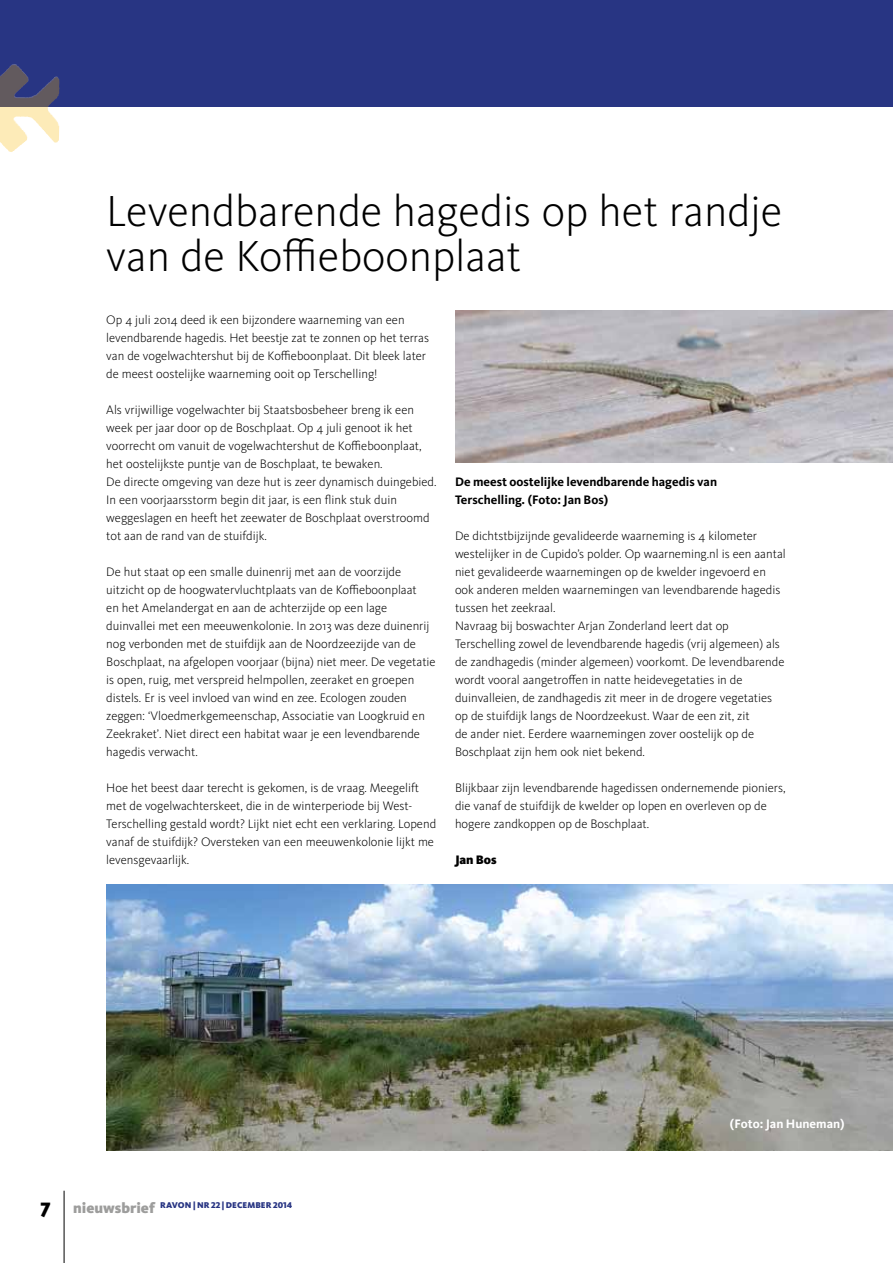
<style>
.page{position:relative;width:893px;height:1263px;background:#fff}
.page>*{position:absolute;margin:0;border:0;box-sizing:border-box;transform-origin:0 0}
.t1{font:300 45px/45px "Kievit OT";color:#000}
.t2{font:300 12.75px/18px "Kievit OT";color:#000}
.t3{font:700 12.75px/18px "Kievit OT";color:#000}
.t4{font:700 12.75px "Kievit OT";color:#fff}
.t5{font:900 12.75px "Kievit OT";color:#000}
.t6{font:900 8.7px "Kievit OT";letter-spacing:.01em;color:#283583}
.s1{font-size:21px;color:#000}
.s2{font-size:15px;color:#9d9d9c}
</style>
<div class="page">
<hr style="left:64px;top:1191px;width:1px;height:72px;background:#000">
<div style="left:0;top:0;width:893px;height:107px;background:#283583"></div>
<img style="left:0;top:64px;width:59px;height:88px">
<img style="left:455px;top:310px;width:438px;height:152px">
<img style="left:106px;top:884px;width:787px;height:267px">
<h1 class="t1" style="left:106px;top:188px;width:677px">Levendbarende hagedis op het randje van de Koffieboonplaat</h1>
<p class="t2" style="left:106px;top:311px;width:324px">Op 4 juli 2014 deed ik een bijzondere waarneming van een levendbarende hagedis. Het beestje zat te zonnen op het terras van de vogelwachtershut bij de Koffieboonplaat. Dit bleek later de meest oostelijke waarneming ooit op Terschelling!</p>
<p class="t2" style="left:106px;top:401px;width:332px">Als vrijwillige vogelwachter bij Staatsbosbeheer breng ik een week per jaar door op de Boschplaat. Op 4 juli genoot ik het voorrecht om vanuit de vogelwachtershut de Koffieboonplaat, het oostelijkste puntje van de Boschplaat, te bewaken.<br>De directe omgeving van deze hut is zeer dynamisch duingebied.<br>In een voorjaarsstorm begin dit jaar, is een flink stuk duin weggeslagen en heeft het zeewater de Boschplaat overstroomd tot aan de rand van de stuifdijk.</p>
<p class="t2" style="left:106px;top:563px;width:331px">De hut staat op een smalle duinenrij met aan de voorzijde uitzicht op de hoogwatervluchtplaats van de Koffieboonplaat<br>en het Amelandergat en aan de achterzijde op een lage duinvallei met een meeuwenkolonie. In 2013 was deze duinenrij nog verbonden met de stuifdijk aan de Noordzeezijde van de Boschplaat, na afgelopen voorjaar (bijna) niet meer. De vegetatie is open, ruig, met verspreid helmpollen, zeeraket en groepen distels. Er is veel invloed van wind en zee. Ecologen zouden zeggen: ‘Vloedmerkgemeenschap, Associatie van Loogkruid en Zeekraket’. Niet direct een habitat waar je een levendbarende hagedis verwacht.</p>
<p class="t2" style="left:106px;top:779px;width:331px">Hoe het beest daar terecht is gekomen, is de vraag. Meegelift met de vogelwachterskeet, die in de winterperiode bij West-Terschelling gestald wordt? Lijkt niet echt een verklaring. Lopend vanaf de stuifdijk? Oversteken van een meeuwenkolonie lijkt me levensgevaarlijk.</p>
<p class="t3" style="left:455px;top:473px;width:264px">De meest oostelijke levendbarende hagedis van<br>Terschelling. (Foto: Jan Bos)</p>
<p class="t2" style="left:455px;top:527px;width:332px">De dichtstbijzijnde gevalideerde waarneming is 4 kilometer westelijker in de Cupido’s polder. Op waarneming.nl is een aantal niet gevalideerde waarnemingen op de kwelder ingevoerd en ook anderen melden waarnemingen van levendbarende hagedis tussen het zeekraal.<br>Navraag bij boswachter Arjan Zonderland leert dat op Terschelling zowel de levendbarende hagedis (vrij algemeen) als de zandhagedis (minder algemeen) voorkomt. De levendbarende wordt vooral aangetroffen in natte heidevegetaties in de duinvalleien, de zandhagedis zit meer in de drogere vegetaties op de stuifdijk langs de Noordzeekust. Waar de een zit, zit<br>de ander niet. Eerdere waarnemingen zover oostelijk op de Boschplaat zijn hem ook niet bekend.</p>
<p class="t2" style="left:455px;top:779px;width:332px">Blijkbaar zijn levendbarende hagedissen ondernemende pioniers, die vanaf de stuifdijk de kwelder op lopen en overleven op de hogere zandkoppen op de Boschplaat.</p>
<p class="t5" style="left:455px;top:852px;width:43px">Jan bos</p>
<p class="t6" style="left:41px;top:1200px;width:253px"><span class="s1">7</span> <span class="s2">nieuwsbrief</span> RAVON | NR 22 | decembeR 2014</p>
<p class="t4" style="left:730px;top:1116px;width:116px">(Foto: Jan Huneman)</p>
</div>
